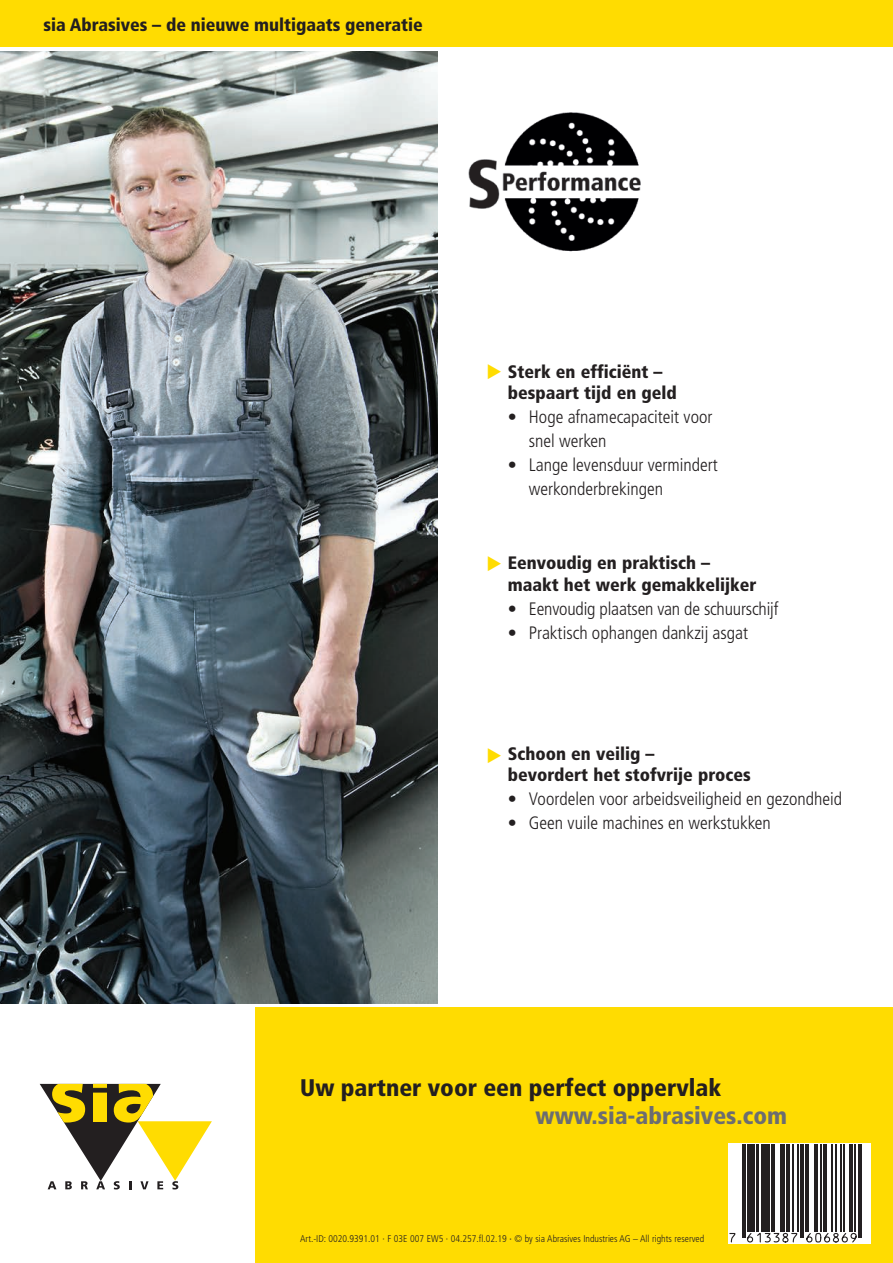
<style>
.page{position:relative;width:893px;height:1263px;background:#fff}
.page>*{position:absolute;margin:0;border:0;box-sizing:border-box;transform-origin:0 0}
.t1{font:900 condensed 24px "Frutiger";color:#231f20}
.t2{font:900 condensed 24px "Frutiger";color:#6c6d70}
.t3{font:300 condensed 18px/24px "Frutiger";color:#231f20}
.t4{font:900 condensed 18px/21.6px "Frutiger";color:#231f20}
.t5{font:300 condensed 9.75px "Frutiger";color:#231f20}
.s1{color:#ffdc01}
.s2{font-weight:400}
</style>
<div class="page">
<div style="left:255px;top:1008px;width:638px;height:255px;background:#ffdc01"></div>
<div style="left:0;top:0;width:893px;height:47px;background:#ffdc01"></div>
<svg style="left:40px;top:1084px;width:172px;height:105px"></svg>
<img style="left:0;top:51px;width:437px;height:952px">
<img style="left:468px;top:112px;width:173px;height:140px">
<svg style="left:728px;top:1143px;width:143px;height:100px;background:#cac9c9"></svg>
<hr style="left:742px;top:1144px;width:1px;height:94px;background:#231f20">
<hr style="left:745px;top:1144px;width:1px;height:94px;background:#231f20">
<hr style="left:747px;top:1144px;width:1px;height:87px;background:#231f20">
<div style="left:750px;top:1144px;width:5px;height:87px;background:#231f20"></div>
<hr style="left:756px;top:1144px;width:2px;height:87px;background:#231f20">
<hr style="left:761px;top:1144px;width:3px;height:87px;background:#231f20">
<div style="left:765px;top:1144px;width:5px;height:87px;background:#231f20"></div>
<hr style="left:771px;top:1144px;width:1px;height:87px;background:#231f20">
<hr style="left:774px;top:1144px;width:1px;height:87px;background:#231f20">
<hr style="left:780px;top:1144px;width:1px;height:87px;background:#231f20">
<hr style="left:782px;top:1144px;width:3px;height:87px;background:#231f20">
<hr style="left:786px;top:1144px;width:4px;height:87px;background:#231f20">
<hr style="left:793px;top:1144px;width:1px;height:87px;background:#231f20">
<hr style="left:798px;top:1144px;width:1px;height:87px;background:#231f20">
<hr style="left:800px;top:1144px;width:1px;height:94px;background:#231f20">
<hr style="left:803px;top:1144px;width:1px;height:94px;background:#231f20">
<hr style="left:805px;top:1144px;width:1px;height:87px;background:#231f20">
<hr style="left:808px;top:1144px;width:1px;height:87px;background:#231f20">
<hr style="left:814px;top:1144px;width:4px;height:87px;background:#231f20">
<hr style="left:820px;top:1144px;width:2px;height:87px;background:#231f20">
<hr style="left:823px;top:1144px;width:1px;height:87px;background:#231f20">
<hr style="left:825px;top:1144px;width:2px;height:87px;background:#231f20">
<hr style="left:832px;top:1144px;width:1px;height:87px;background:#231f20">
<hr style="left:835px;top:1144px;width:2px;height:87px;background:#231f20">
<hr style="left:841px;top:1144px;width:1px;height:87px;background:#231f20">
<hr style="left:843px;top:1144px;width:1px;height:87px;background:#231f20">
<hr style="left:849px;top:1144px;width:4px;height:87px;background:#231f20">
<hr style="left:854px;top:1144px;width:2px;height:87px;background:#231f20">
<hr style="left:858px;top:1144px;width:1px;height:94px;background:#231f20">
<hr style="left:861px;top:1144px;width:1px;height:94px;background:#231f20">
<svg style="left:729px;top:1232px;width:128px;height:11px"></svg>
<p class="t4" style="left:44px;top:13px;width:381px">sia Abrasives – de nieuwe multigaats generatie</p>
<p class="t4" style="left:486px;top:361px;width:178px"><span class="s1">◆</span> Sterk en efficiënt –</p>
<p class="t4" style="left:508px;top:382px;width:171px">bespaart tijd en geld</p>
<p class="t3" style="left:529px;top:405px;width:185px;text-indent:-21px">• Hoge afnamecapaciteit voor snel werken</p>
<p class="t3" style="left:529px;top:453px;width:190px;text-indent:-21px">• Lange levensduur vermindert werkonderbrekingen</p>
<p class="t4" style="left:486px;top:552px;width:225px"><span class="s1">◆</span> Eenvoudig en praktisch –</p>
<p class="t4" style="left:508px;top:574px;width:250px">maakt het werk gemakkelijker</p>
<p class="t3" style="left:508px;top:597px;width:272px">• Eenvoudig plaatsen van de schuurschijf</p>
<p class="t3" style="left:508px;top:621px;width:242px">• Praktisch ophangen dankzij asgat</p>
<p class="t4" style="left:508px;top:742px;width:244px">Schoon en veilig –<br>bevordert het stofvrije proces</p>
<p class="t3" style="left:508px;top:787px;width:336px">• Voordelen voor arbeidsveiligheid en gezondheid</p>
<p class="t3" style="left:508px;top:811px;width:264px">• Geen vuile machines en werkstukken</p>
<h1 class="t1" style="left:300px;top:1073px;width:423px">Uw partner voor een perfect oppervlak</h1>
<h1 class="t2" style="left:536px;top:1101px;width:253px">www.sia-abrasives.com</h1>
<p class="t5" style="left:300px;top:1233px;width:405px">Art.-ID: 0020.9391.01 · F 03E 007 EW5 · 04.257.fl.02.19 <span class="s2">·</span> © by sia Abrasives Industries AG – All rights reserved</p>
</div>
